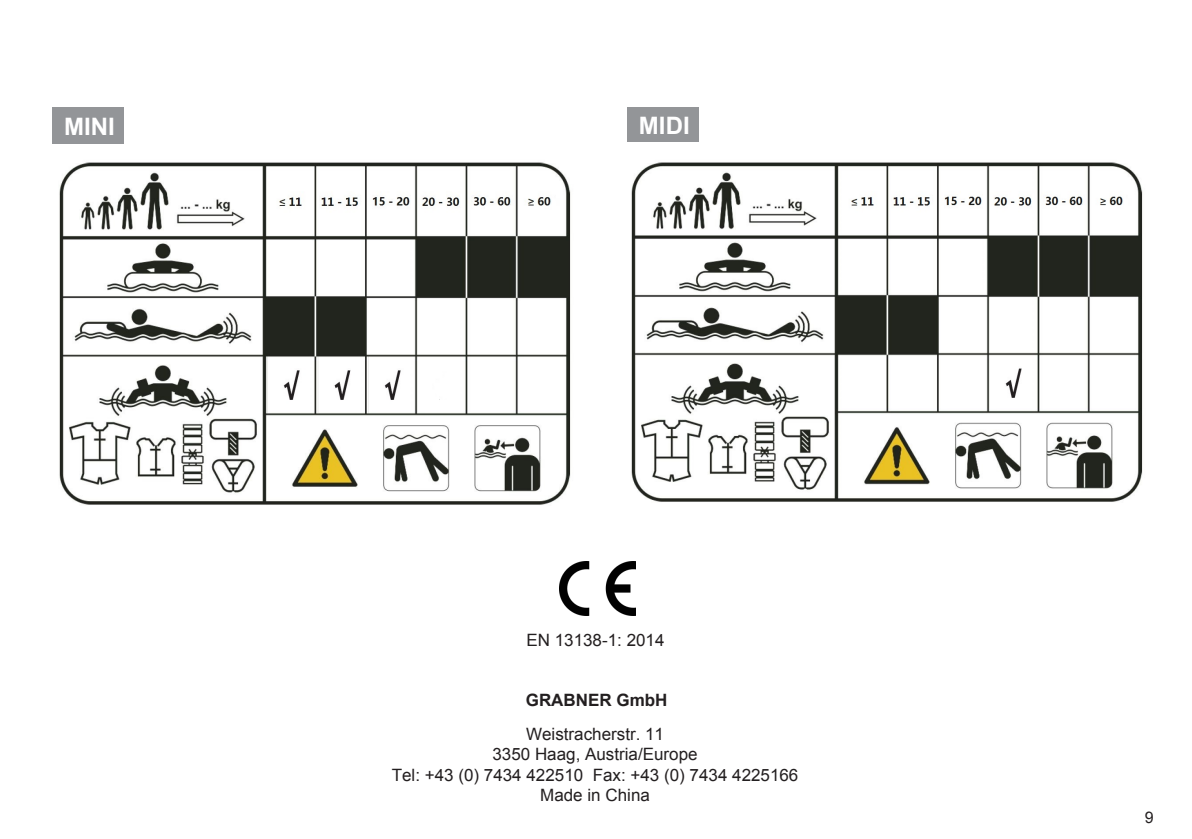
<style>
.page{position:relative;width:1192px;height:839px;background:#fff}
.page>*{position:absolute;margin:0;border:0;box-sizing:border-box;transform-origin:0 0}
.t1{font:700 24px "Arial";color:#fff}
.t2{font:17px/20.4px "Arial";color:#231f20;text-align:center}
.t3{font:700 17px "Arial";color:#231f20}
.t4{font:16px "Arial";color:#231f20}
</style>
<div class="page">
<div style="left:626px;top:107px;width:72px;height:35px;background:#939598"></div>
<div style="left:52px;top:108px;width:71px;height:36px;background:#939598"></div>
<img style="left:59px;top:162px;width:512px;height:343px">
<img style="left:631px;top:162px;width:512px;height:340px">
<img style="left:559px;top:561px;width:76px;height:54px">
<h1 class="t1" style="left:64px;top:110px;width:52px">MINI</h1>
<h1 class="t1" style="left:639px;top:109px;width:52px">MIDI</h1>
<p class="t2" style="left:526px;top:630px;width:139px">EN 13138-1: 2014</p>
<p class="t3" style="left:525px;top:688px;width:143px">GRABNER GmbH</p>
<p class="t2" style="left:391px;top:723px;width:408px">Weistracherstr. 11<br>3350 Haag, Austria/Europe<br>Tel: +43 (0) 7434 422510 Fax: +43 (0) 7434 4225166<br>Made in China</p>
<p class="t4" style="left:1144px;top:806px;width:10px">9</p>
</div>
